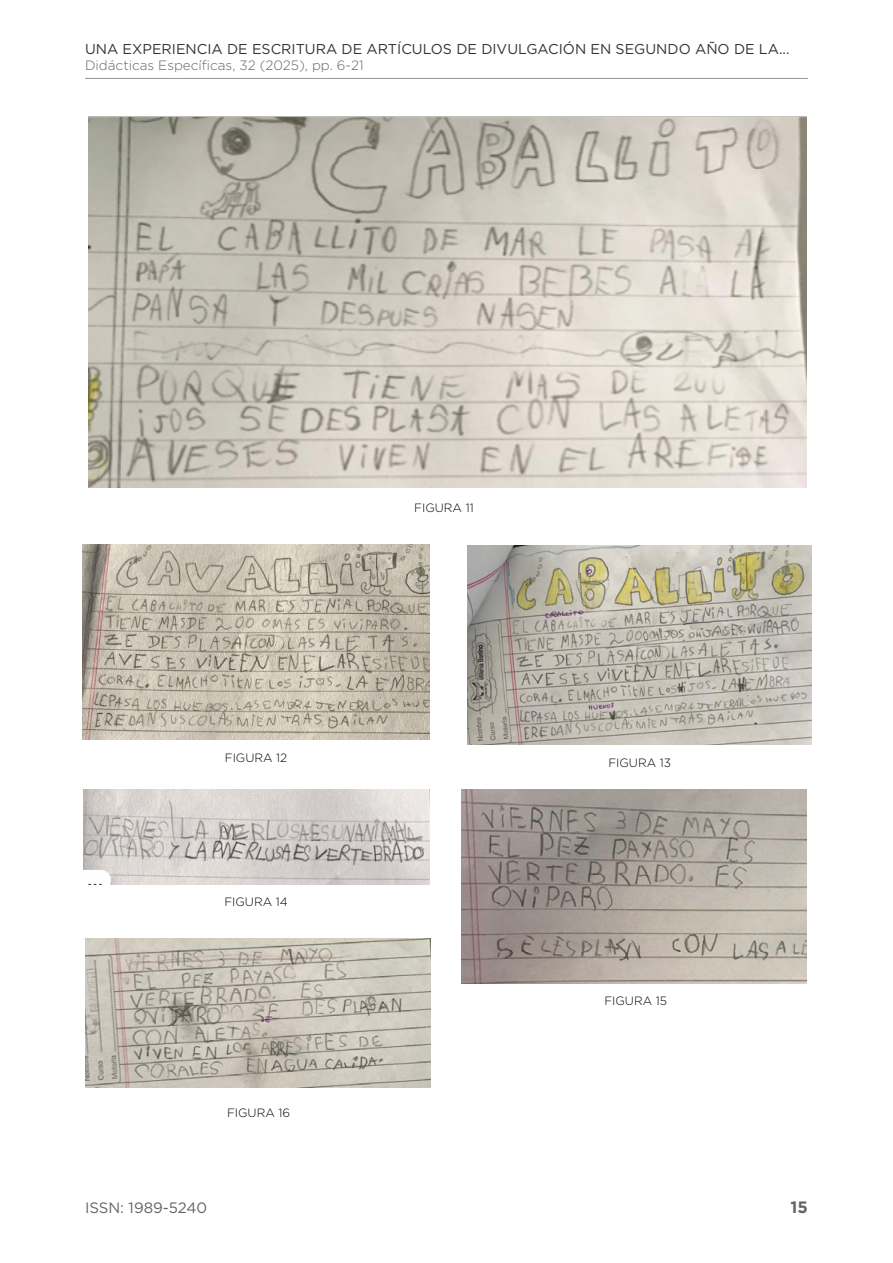
<style>
.page{position:relative;width:893px;height:1263px;background:#fff}
.page>*{position:absolute;margin:0;border:0;box-sizing:border-box;transform-origin:0 0}
.t1{font:700 16.5px "Gotham";color:#646464}
.t2{font:15px "Gotham";color:#646464}
.t3{font:14.25px "Gotham";color:#323232}
.t4{font:300 13.5px "Gotham";color:#646464}
.t5{font:300 12px "Gotham";color:#000}
</style>
<div class="page">
<hr style="left:85px;top:78px;width:723px;height:1px;background:#95979b">
<img style="left:89px;top:117px;width:718px;height:371px">
<img style="left:83px;top:545px;width:346px;height:195px">
<img style="left:468px;top:545px;width:344px;height:200px">
<img style="left:84px;top:789px;width:345px;height:95px">
<img style="left:461px;top:790px;width:346px;height:193px">
<img style="left:85px;top:939px;width:345px;height:148px">
<p class="t3" style="left:85px;top:40px;width:706px">UNA EXPERIENCIA DE ESCRITURA DE ARTÍCULOS DE DIVULGACIÓN EN SEGUNDO AÑO DE LA...</p>
<p class="t4" style="left:85px;top:57px;width:280px">Didácticas Específicas, 32 (2025), pp. 6-21</p>
<p class="t5" style="left:225px;top:750px;width:64px">FIGURA 12</p>
<p class="t5" style="left:224px;top:894px;width:65px">FIGURA 14</p>
<p class="t5" style="left:227px;top:1105px;width:65px">FIGURA 16</p>
<p class="t5" style="left:414px;top:500px;width:61px">FIGURA 11</p>
<p class="t5" style="left:608px;top:755px;width:64px">FIGURA 13</p>
<p class="t5" style="left:604px;top:993px;width:64px">FIGURA 15</p>
<p class="t2" style="left:85px;top:1198px;width:124px">ISSN: 1989-5240</p>
<p class="t1" style="left:791px;top:1196px;width:19px">15</p>
</div>
